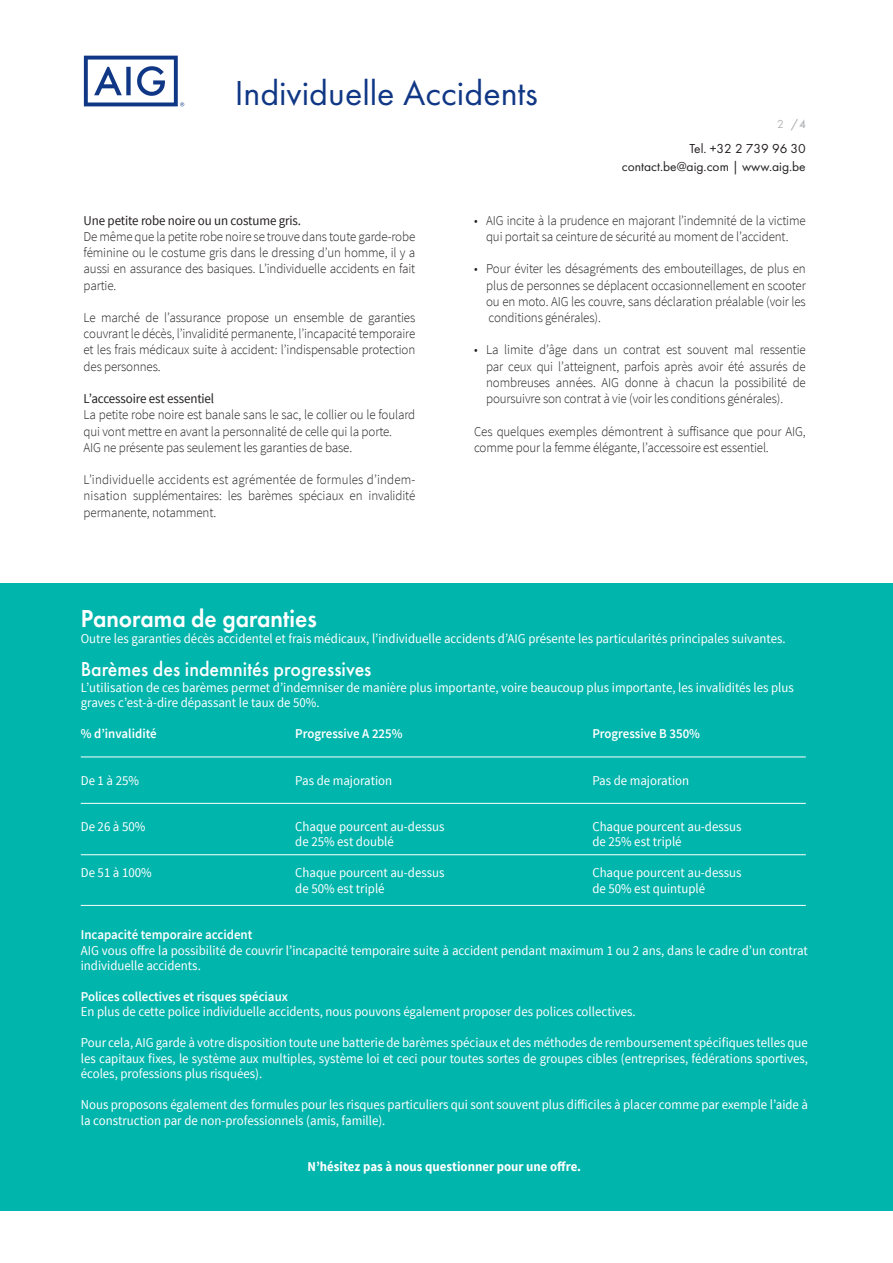
<style>
.page{position:relative;width:893px;height:1263px;background:#fff}
.page>*{position:absolute;margin:0;border:0;box-sizing:border-box;transform-origin:0 0}
.t1{font:36px "Futura PT";color:#103785}
.t2{font:600 25.5px "Futura PT";color:#fff;scale:.92 1}
.t3{font:500 21px "Futura PT";color:#fff;scale:.95 1}
.t4{font:300 13.5px/16.2px "Source Sans Pro";letter-spacing:-.01em;color:#231f20;text-align:justify;scale:.96 1}
.t5{font:13.5px/15.5px "Source Sans Pro";color:#fff;scale:.95 1}
.t6{font:600 13.5px "Source Sans Pro";color:#fff;scale:.95 1}
.t7{font:13.5px "Source Sans Pro";letter-spacing:-.01em;color:#231f20;scale:.96 1}
.t8{font:13.5px/18px "Futura PT";color:#231f20;text-align:right}
.t9{font:700 13.5px "Source Sans Pro";color:#fff;scale:.95 1}
.t10{font:500 12px "Futura PT";color:#b4b5b8}
.t11{font:12px "Futura PT";color:#b4b5b8}
</style>
<div class="page">
<svg style="left:84px;top:56px;width:100px;height:50px"></svg>
<div style="left:0;top:583px;width:893px;height:628px;background:#00b5ac"></div>
<hr style="left:81px;top:756px;width:725px;height:1px;background:#fff">
<hr style="left:81px;top:803px;width:725px;height:1px;background:#fff">
<hr style="left:81px;top:854px;width:725px;height:1px;background:#fff">
<hr style="left:81px;top:905px;width:725px;height:1px;background:#fff">
<h1 class="t1" style="left:235px;top:71px;width:305px">Individuelle Accidents</h1>
<p class="t10" style="left:791px;top:117px;width:17px">/4</p>
<p class="t8" style="left:622px;top:139px;width:185px">Tel. +32 2 739 96 30 contact.be@aig.com | www.aig.be</p>
<p class="t11" style="left:777px;top:117px;width:8px">2</p>
<p class="t7" style="left:84px;top:212px;width:228px">Une petite robe noire ou un costume gris.</p>
<p class="t4" style="left:84px;top:229px;width:347px">De même que la petite robe noire se trouve dans toute garde-robe féminine ou le costume gris dans le dressing d’un homme, il y a aussi en assurance des basiques. L’individuelle accidents en fait partie.</p>
<p class="t4" style="left:84px;top:310px;width:347px">Le marché de l’assurance propose un ensemble de garanties couvrant le décès, l’invalidité permanente, l’incapacité temporaire et les frais médicaux suite à accident: l’indispensable protection des personnes.</p>
<p class="t7" style="left:84px;top:390px;width:138px">L’accessoire est essentiel</p>
<p class="t4" style="left:84px;top:407px;width:347px">La petite robe noire est banale sans le sac, le collier ou le foulard qui vont mettre en avant la personnalité de celle qui la porte.</p>
<p class="t4" style="left:84px;top:439px;width:281px">AIG ne présente pas seulement les garanties de base.</p>
<p class="t4" style="left:84px;top:472px;width:347px">L’individuelle accidents est agrémentée de formules d’indem&shy;nisation supplémentaires: les barèmes spéciaux en invalidité permanente, notamment.</p>
<p class="t4" style="left:474px;top:212px;width:347px;text-align:center">• AIG incite à la prudence en majorant l’indemnité de la victime qui portait sa ceinture de sécurité au moment de l’accident.</p>
<p class="t4" style="left:486px;top:261px;width:335px;text-indent:-12px">• Pour éviter les désagréments des embouteillages, de plus en plus de personnes se déplacent occasionnellement en scooter ou en moto. AIG les couvre, sans déclaration préalable (voir les conditions générales).</p>
<p class="t4" style="left:486px;top:342px;width:335px;text-indent:-12px">• La limite d’âge dans un contrat est souvent mal ressentie par ceux qui l’atteignent, parfois après avoir été assurés de nombreuses années. AIG donne à chacun la possibilité de poursuivre son contrat à vie (voir les conditions générales).</p>
<p class="t4" style="left:474px;top:423px;width:347px">Ces quelques exemples démontrent à suffisance que pour AIG, comme pour la femme élégante, l’accessoire est essentiel.</p>
<p class="t2" style="left:81px;top:603px;width:258px">Panorama de garanties</p>
<p class="t5" style="left:81px;top:631px;width:744px">Outre les garanties décès accidentel et frais médicaux, l’individuelle accidents d’AIG présente les particularités principales suivantes.</p>
<p class="t3" style="left:81px;top:657px;width:307px">Barèmes des indemnités progressives</p>
<p class="t5" style="left:81px;top:680px;width:752px">L’utilisation de ces barèmes permet d’indemniser de manière plus importante, voire beaucoup plus importante, les invalidités les plus graves c’est-à-dire dépassant le taux de 50%.</p>
<p class="t6" style="left:81px;top:725px;width:81px">% d’invalidité</p>
<p class="t6" style="left:295px;top:725px;width:114px">Progressive A 225%</p>
<p class="t6" style="left:592px;top:725px;width:115px">Progressive B 350%</p>
<p class="t5" style="left:81px;top:773px;width:63px">De 1 à 25%</p>
<p class="t5" style="left:295px;top:773px;width:104px">Pas de majoration</p>
<p class="t5" style="left:592px;top:773px;width:104px">Pas de majoration</p>
<p class="t5" style="left:81px;top:819px;width:70px">De 26 à 50%</p>
<p class="t5" style="left:295px;top:819px;width:159px">Chaque pourcent au-dessus</p>
<p class="t5" style="left:592px;top:819px;width:159px">Chaque pourcent au-dessus</p>
<p class="t5" style="left:295px;top:834px;width:105px">de 25% est doublé</p>
<p class="t5" style="left:592px;top:834px;width:96px">de 25% est triplé</p>
<p class="t5" style="left:81px;top:865px;width:76px">De 51 à 100%</p>
<p class="t5" style="left:295px;top:865px;width:159px">Chaque pourcent au-dessus</p>
<p class="t5" style="left:592px;top:865px;width:159px">Chaque pourcent au-dessus</p>
<p class="t5" style="left:295px;top:881px;width:96px">de 50% est triplé</p>
<p class="t5" style="left:592px;top:881px;width:120px">de 50% est quintuplé</p>
<p class="t6" style="left:81px;top:926px;width:182px">Incapacité temporaire accident</p>
<p class="t5" style="left:81px;top:942px;width:767px">AIG vous offre la possibilité de couvrir l’incapacité temporaire suite à accident pendant maximum 1 ou 2 ans, dans le cadre d’un contrat individuelle accidents.</p>
<p class="t6" style="left:81px;top:988px;width:220px">Polices collectives et risques spéciaux</p>
<p class="t5" style="left:81px;top:1004px;width:586px">En plus de cette police individuelle accidents, nous pouvons également proposer des polices collectives.</p>
<p class="t5" style="left:81px;top:1035px;width:767px;text-align:justify">Pour cela, AIG garde à votre disposition toute une batterie de barèmes spéciaux et des méthodes de remboursement spécifiques telles que les capitaux fixes, le système aux multiples, système loi et ceci pour toutes sortes de groupes cibles (entreprises, fédérations sportives, écoles, professions plus risquées).</p>
<p class="t5" style="left:81px;top:1097px;width:767px">Nous proposons également des formules pour les risques particuliers qui sont souvent plus difficiles à placer comme par exemple l’aide à la construction par de non-professionnels (amis, famille).</p>
<p class="t9" style="left:308px;top:1158px;width:289px">N’hésitez pas à nous questionner pour une offre.</p>
</div>
